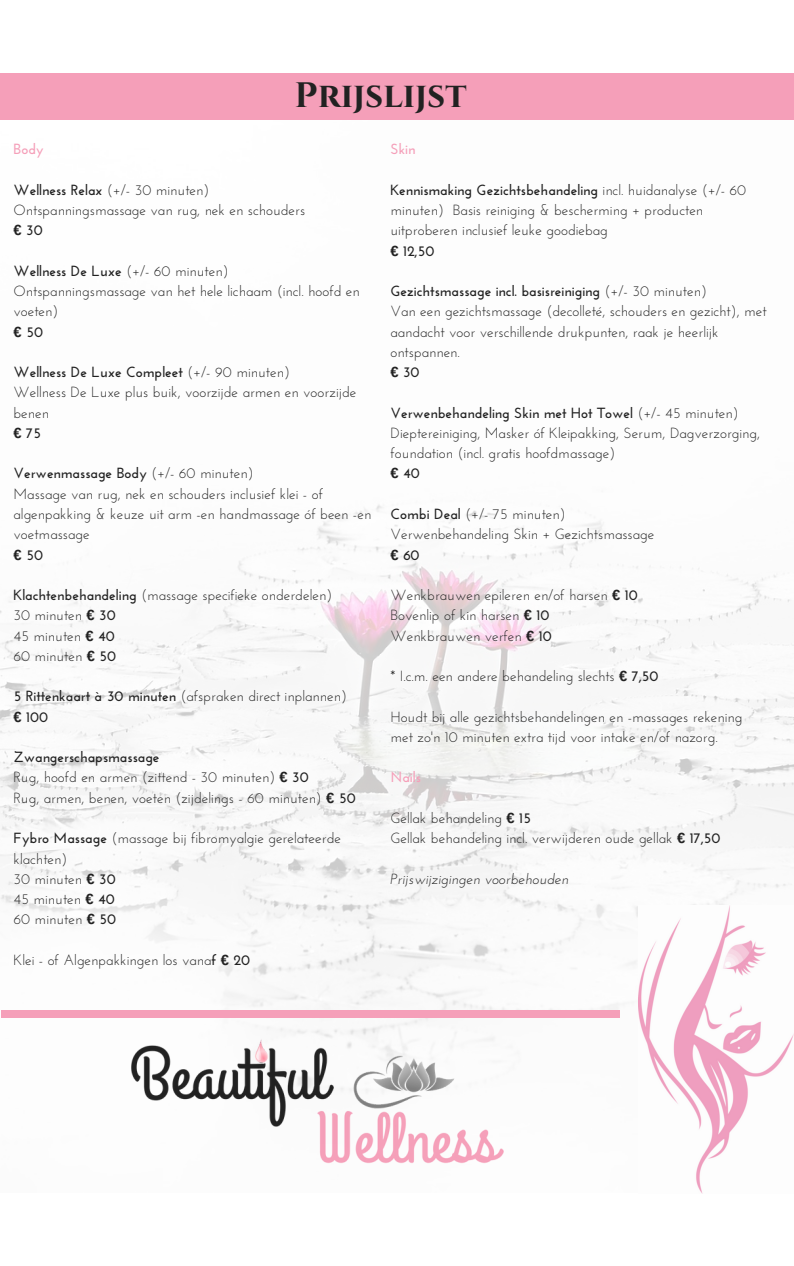
<style>
.page{position:relative;width:794px;height:1266px;background:#fff}
.page>*{position:absolute;margin:0;border:0;box-sizing:border-box;transform-origin:0 0}
.t1{font:700 35.25px "Cinzel";color:#222}
.t2{font:14.7px/20.2px "Josefin Sans";color:#222}
.t3{font:italic 14.7px "Josefin Sans";color:#222}
.t4{font:700 14.7px "Josefin Sans";color:#f59fb9}
.s1{font-weight:700}
.s2{font-family:"Liberation Sans";font-weight:700}
</style>
<div class="page">
<img style="left:0;top:119px;width:793px;height:920px">
<img style="left:638px;top:905px;width:154px;height:289px">
<img style="left:11px;top:1015px;width:628px;height:164px">
<div style="left:0;top:73px;width:793px;height:46px;background:#f59fb9"></div>
<div style="left:1px;top:1010px;width:44px;height:7px;background:#f59fb9"></div>
<div style="left:576px;top:1010px;width:43px;height:7px;background:#f59fb9"></div>
<div style="left:43px;top:1010px;width:300px;height:7px;background:#f59fb9"></div>
<div style="left:342px;top:1010px;width:235px;height:7px;background:#f59fb9"></div>
<h1 class="t1" style="left:294px;top:73px;width:173px">Prijslijst</h1>
<p class="t4" style="left:390px;top:143px;width:27px">Skin</p>
<p class="t2" style="left:390px;top:181px;width:357px"><span class="s1">Kennismaking Gezichtsbehandeling</span> incl. huidanalyse (+/- 60 minuten) Basis reiniging &amp; bescherming + producten uitproberen inclusief leuke goodiebag<br><span class="s2">€</span> <span class="s1">12,50</span></p>
<p class="t2" style="left:390px;top:282px;width:377px"><span class="s1">Gezichtsmassage incl. basisreiniging</span> (+/- 30 minuten)<br>Van een gezichtsmassage (decolleté, schouders en gezicht), met aandacht voor verschillende drukpunten, raak je heerlijk ontspannen.<br><span class="s2">€</span> <span class="s1">30</span></p>
<p class="t2" style="left:390px;top:404px;width:371px"><span class="s1">Verwenbehandeling Skin met Hot Towel</span> (+/- 45 minuten)<br>Dieptereiniging, Masker óf Kleipakking, Serum, Dagverzorging, foundation (incl. gratis hoofdmassage)<br><span class="s2">€</span> <span class="s1">40</span></p>
<p class="t2" style="left:390px;top:505px;width:265px"><span class="s1">Combi Deal</span> (+/- 75 minuten)<br>Verwenbehandeling Skin + Gezichtsmassage <span class="s2">€</span> <span class="s1">60</span></p>
<p class="t2" style="left:390px;top:586px;width:249px">Wenkbrauwen epileren en/of harsen <span class="s2">€</span> <span class="s1">10<br></span>Bovenlip of kin harsen <span class="s2">€</span> <span class="s1">10<br></span>Wenkbrauwen verfen <span class="s2">€</span> <span class="s1">10</span></p>
<p class="t2" style="left:390px;top:667px;width:269px">* I.c.m. een andere behandeling slechts <span class="s2">€</span> <span class="s1">7,50</span></p>
<p class="t2" style="left:390px;top:708px;width:353px">Houdt bij alle gezichtsbehandelingen en -massages rekening met zo'n 10 minuten extra tijd voor intake en/of nazorg.</p>
<p class="t4" style="left:390px;top:771px;width:32px">Nails</p>
<p class="t2" style="left:390px;top:809px;width:331px">Gellak behandeling <span class="s2">€</span> <span class="s1">15<br></span>Gellak behandeling incl. verwijderen oude gellak <span class="s2">€</span> <span class="s1">17,50</span></p>
<p class="t3" style="left:390px;top:873px;width:179px">Prijswijzigingen voorbehouden</p>
<p class="t4" style="left:14px;top:143px;width:31px">Body</p>
<p class="t2" style="left:14px;top:181px;width:293px"><span class="s1">Wellness Relax</span> (+/- 30 minuten)<br>Ontspanningsmassage van rug, nek en schouders <span class="s2">€</span> <span class="s1">30</span></p>
<p class="t2" style="left:14px;top:262px;width:347px"><span class="s1">Wellness De Luxe</span> (+/- 60 minuten)<br>Ontspanningsmassage van het hele lichaam (incl. hoofd en voeten)<br><span class="s2">€</span> <span class="s1">50</span></p>
<p class="t2" style="left:14px;top:363px;width:344px"><span class="s1">Wellness De Luxe Compleet</span> (+/- 90 minuten)<br>Wellness De Luxe plus buik, voorzijde armen en voorzijde benen<br><span class="s2">€</span> <span class="s1">75</span></p>
<p class="t2" style="left:14px;top:465px;width:359px"><span class="s1">Verwenmassage Body</span> (+/- 60 minuten)<br>Massage van rug, nek en schouders inclusief klei - of algenpakking &amp; keuze uit arm -en handmassage óf been -en voetmassage<br><span class="s2">€</span> <span class="s1">50</span></p>
<p class="t2" style="left:14px;top:586px;width:320px"><span class="s1">Klachtenbehandeling</span> (massage specifieke onderdelen)<br>30 minuten <span class="s2">€</span> <span class="s1">30<br></span>45 minuten <span class="s2">€</span> <span class="s1">40<br></span>60 minuten <span class="s2">€</span> <span class="s1">50</span></p>
<p class="t2" style="left:14px;top:687px;width:335px"><span class="s1">5 Rittenkaart à 30 minuten</span> (afspraken direct inplannen) <span class="s2">€</span> <span class="s1">100</span></p>
<p class="t2" style="left:14px;top:748px;width:344px"><span class="s1">Zwangerschapsmassage<br></span>Rug, hoofd en armen (zittend - 30 minuten) <span class="s2">€</span> <span class="s1">30<br></span>Rug, armen, benen, voeten (zijdelings - 60 minuten) <span class="s2">€</span> <span class="s1">50</span></p>
<p class="t2" style="left:14px;top:829px;width:329px"><span class="s1">Fybro Massage</span> (massage bij fibromyalgie gerelateerde klachten)<br>30 minuten <span class="s2">€</span> <span class="s1">30<br></span>45 minuten <span class="s2">€</span> <span class="s1">40<br></span>60 minuten <span class="s2">€</span> <span class="s1">50</span></p>
<p class="t2" style="left:14px;top:951px;width:238px">Klei - of Algenpakkingen los vana<span class="s1">f</span> <span class="s2">€</span> <span class="s1">20</span></p>
</div>
